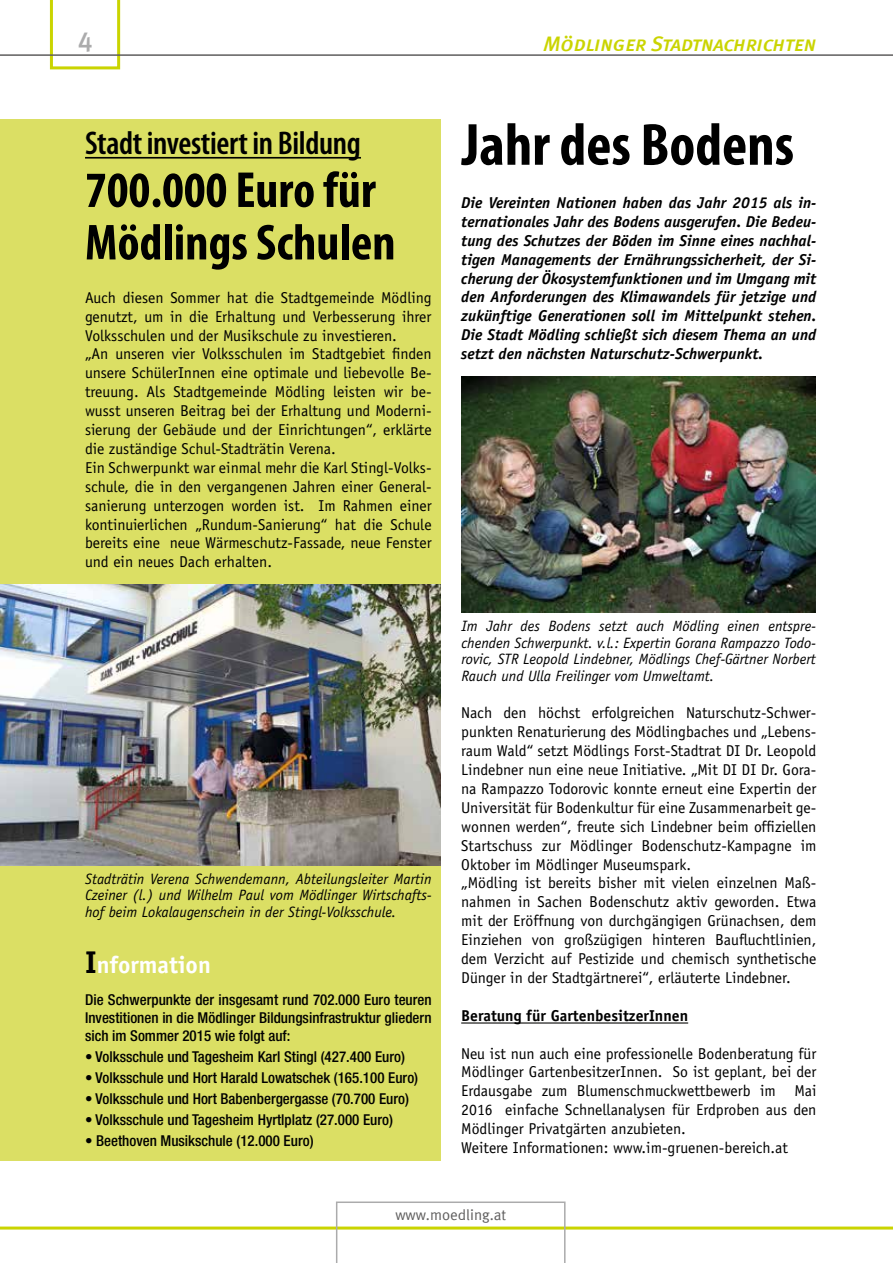
<style>
.page{position:relative;width:893px;height:1263px;background:#fff}
.page>*{position:absolute;margin:0;border:0;box-sizing:border-box;transform-origin:0 0}
.t1{font:700 condensed 60px "Myriad Pro";color:#000}
.t2{font:700 condensed 51px/52.5px "Myriad Pro";color:#000}
.t3{font:600 condensed 33px "Myriad Pro";letter-spacing:-.01em;color:#000}
.t4{font:28.05px "Meta Medium LF";color:#ababac;scale:.96 1}
.t5{font:700 24px "Officina Sans";color:#fff}
.t6{font:21px "Meta Medium Italic Caps";letter-spacing:-.01em;color:#cad400}
.t7{font:15.75px/18.9px "Officina Sans";color:#000}
.t8{font:italic 700 15.75px/18.9px "Officina Sans";color:#000;text-align:justify}
.t9{font:700 15.75px "Officina Sans";color:#000}
.t10{font:500 condensed 15px/18px "Helvetica Neue LT Std";color:#000;text-align:justify}
.t11{font:italic 15px/16.5px "Officina Sans";color:#000;text-align:justify}
.t12{font:15px "Meta Normal";color:#5f5e5e}
.s1{font-size:31.5px;color:#000}
</style>
<div class="page">
<hr style="left:461px;top:1022px;width:227px;height:1px;background:#575756">
<hr style="left:461px;top:1023px;width:227px;height:1px;background:#575756">
<div style="left:0;top:119px;width:440px;height:1042px;background:#dbdf64"></div>
<svg style="left:50px;top:0;width:70px;height:69px"></svg>
<hr style="left:0;top:54px;width:893px;height:2px;background:#5f5e5e">
<hr style="left:0;top:1226px;width:893px;height:3px;background:#cad400">
<svg style="left:336px;top:1201px;width:230px;height:62px"></svg>
<img style="left:0;top:584px;width:440px;height:281px">
<hr style="left:85px;top:157px;width:276px;height:2px;background:#000">
<img style="left:461px;top:377px;width:355px;height:235px">
<h3 class="t4" style="left:78px;top:25px;width:17px">4</h3>
<h3 class="t6" style="left:543px;top:31px;width:275px">Mödlinger Stadtnachrichten</h3>
<h3 class="t3" style="left:85px;top:125px;width:277px">Stadt investiert in Bildung</h3>
<h2 class="t2" style="left:85px;top:163px;width:312px">700.000 Euro für<br>Mödlings Schulen</h2>
<p class="t7" style="left:85px;top:288px;width:348px">Auch diesen Sommer hat die Stadtgemeinde Mödling genutzt, um in die Erhaltung und Verbesserung ihrer Volksschulen und der Musikschule zu investieren.<br>„An unseren vier Volksschulen im Stadtgebiet finden unsere SchülerInnen eine optimale und liebevolle Be&shy;treuung. Als Stadtgemeinde Mödling leisten wir be&shy;wusst unseren Beitrag bei der Erhaltung und Moderni&shy;sierung der Gebäude und der Einrichtungen“, erklärte die zuständige Schul-Stadträtin Verena.<br>Ein Schwerpunkt war einmal mehr die Karl Stingl-Volks&shy;schule, die in den vergangenen Jahren einer General&shy;sanierung unterzogen worden ist. Im Rahmen einer kontinuierlichen „Rundum-Sanierung“ hat die Schule bereits eine neue Wärmeschutz-Fassade, neue Fenster und ein neues Dach erhalten.</p>
<p class="t11" style="left:85px;top:870px;width:348px">Stadträtin Verena Schwendemann, Abteilungsleiter Martin Czeiner (l.) und Wilhelm Paul vom Mödlinger Wirtschafts&shy;hof beim Lokalaugenschein in der Stingl-Volksschule.</p>
<h3 class="t5" style="left:85px;top:950px;width:127px"><span class="s1">I</span>nformation</h3>
<p class="t10" style="left:85px;top:991px;width:348px">Die Schwerpunkte der insgesamt rund 702.000 Euro teuren Investitionen in die Mödlinger Bildungsinfrastruktur gliedern sich im Sommer 2015 wie folgt auf:</p>
<p class="t10" style="left:85px;top:1048px;width:321px">• Volksschule und Tagesheim Karl Stingl (427.400 Euro)</p>
<p class="t10" style="left:85px;top:1069px;width:335px">• Volksschule und Hort Harald Lowatschek (165.100 Euro)</p>
<p class="t10" style="left:85px;top:1090px;width:325px">• Volksschule und Hort Babenbergergasse (70.700 Euro)</p>
<p class="t10" style="left:85px;top:1111px;width:309px">• Volksschule und Tagesheim Hyrtlplatz (27.000 Euro)</p>
<p class="t10" style="left:85px;top:1132px;width:230px">• Beethoven Musikschule (12.000 Euro)</p>
<h1 class="t1" style="left:462px;top:107px;width:334px">Jahr des Bodens</h1>
<p class="t8" style="left:461px;top:193px;width:357px">Die Vereinten Nationen haben das Jahr 2015 als in&shy;ternationales Jahr des Bodens ausgerufen. Die Bedeu&shy;tung des Schutzes der Böden im Sinne eines nachhal&shy;tigen Managements der Ernährungssicherheit, der Si&shy;cherung der Ökosystemfunktionen und im Umgang mit den Anforderungen des Klimawandels für jetzige und zukünftige Generationen soll im Mittelpunkt stehen.<br>Die Stadt Mödling schließt sich diesem Thema an und setzt den nächsten Naturschutz-Schwerpunkt.</p>
<p class="t11" style="left:461px;top:618px;width:356px">Im Jahr des Bodens setzt auch Mödling einen entspre&shy;chenden Schwerpunkt. v.l.: Expertin Gorana Rampazzo Todo&shy;rovic, STR Leopold Lindebner, Mödlings Chef-Gärtner Norbert Rauch und Ulla Freilinger vom Umweltamt.</p>
<p class="t7" style="left:461px;top:703px;width:357px">Nach den höchst erfolgreichen Naturschutz-Schwer&shy;punkten Renaturierung des Mödlingbaches und „Lebens&shy;raum Wald“ setzt Mödlings Forst-Stadtrat DI Dr. Leopold Lindebner nun eine neue Initiative. „Mit DI DI Dr. Gora&shy;na Rampazzo Todorovic konnte erneut eine Expertin der Universität für Bodenkultur für eine Zusammenarbeit ge&shy;wonnen werden“, freute sich Lindebner beim offiziellen Startschuss zur Mödlinger Bodenschutz-Kampagne im Oktober im Mödlinger Museumspark.<br>„Mödling ist bereits bisher mit vielen einzelnen Maß&shy;nahmen in Sachen Bodenschutz aktiv geworden. Etwa mit der Eröffnung von durchgängigen Grünachsen, dem Einziehen von großzügigen hinteren Baufluchtlinien, dem Verzicht auf Pestizide und chemisch synthetische Dünger in der Stadtgärtnerei“, erläuterte Lindebner.</p>
<p class="t9" style="left:461px;top:1005px;width:228px">Beratung für GartenbesitzerInnen</p>
<p class="t7" style="left:461px;top:1044px;width:357px">Neu ist nun auch eine professionelle Bodenberatung für Mödlinger GartenbesitzerInnen. So ist geplant, bei der Erdausgabe zum Blumenschmuckwettbewerb im Mai 2016 einfache Schnellanalysen für Erdproben aus den Mödlinger Privatgärten anzubieten.<br>Weitere Informationen: www.im-gruenen-bereich.at</p>
<p class="t12" style="left:395px;top:1206px;width:112px">www.moedling.at</p>
</div>
